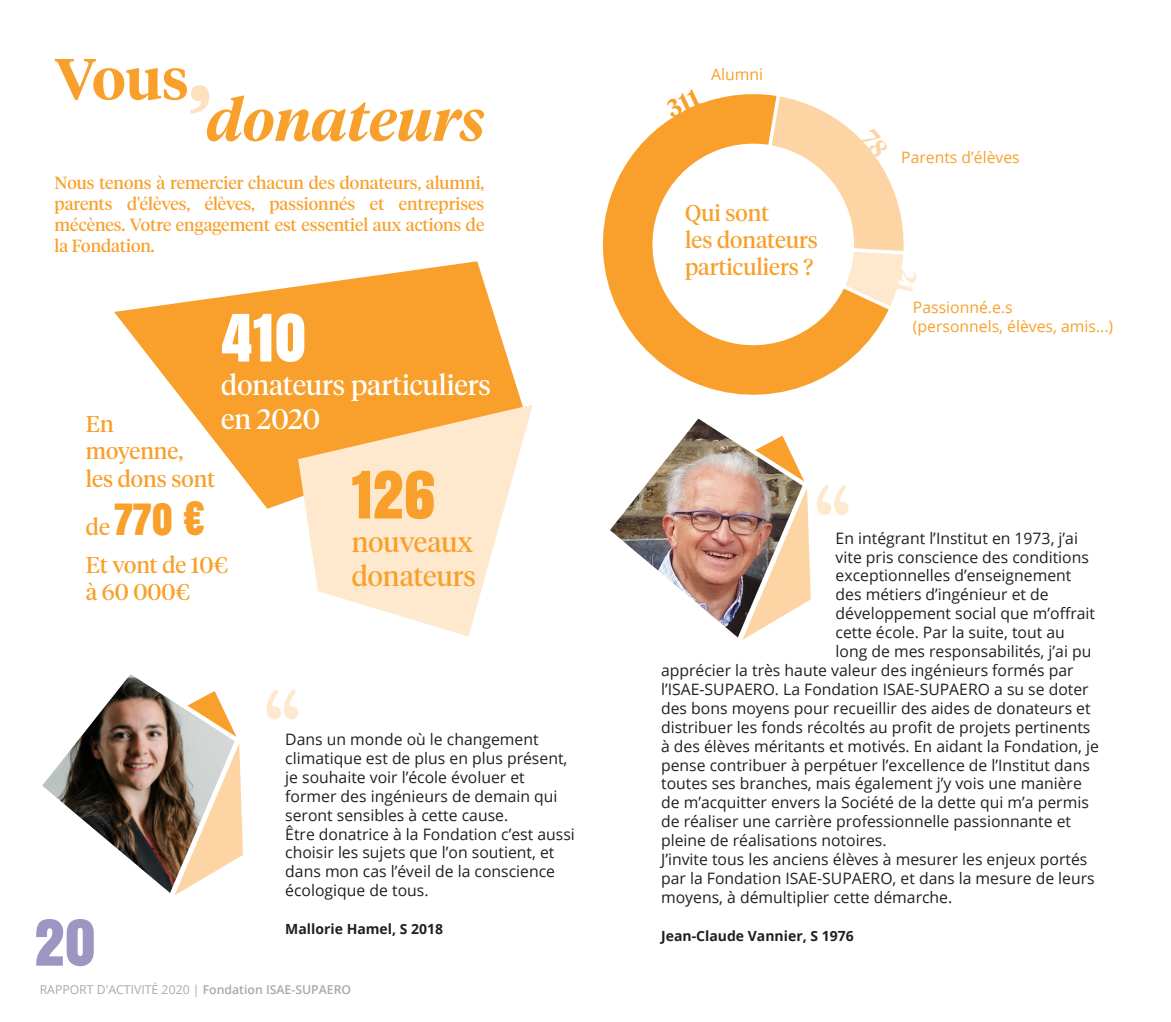
<style>
.page{position:relative;width:1171px;height:1022px;background:#fff}
.page>*{position:absolute;margin:0;border:0;box-sizing:border-box;transform-origin:0 0}
.t1{font:61.25px "Anton";color:#fff}
.t2{font:61.25px "Anton";color:#f8a02b}
.t3{font:59.5px "Anton";color:#9b96c2}
.t4{font:italic 600 57.75px "Tiempos Headline";color:#f8a02b}
.t5{font:600 57.75px "Tiempos Headline";color:#f8a02b}
.t6{font:40.25px "Anton";color:#f8a02b}
.t7{font:28px "Tiempos Headline";color:#fff}
.t8{font:28px "Tiempos Headline";color:#f8a02b}
.t9{font:22.75px/27.3px "Tiempos Headline";color:#f8a02b}
.t10{font:17.5px/21px "Tiempos Headline";color:#f8a02b;text-align:justify}
.t11{font:15.75px/18.9px "Open Sans";color:#231f20}
.t12{font:15.75px "Open Sans";color:#f8a02b}
.t13{font:700 14px "Open Sans";color:#231f20}
.t14{font:12.25px "Open Sans";color:#a8a9ad}
.s1{font-size:99.75px;color:#fdd5a4}
.s2{font-family:"Tiempos Headline";font-size:22.75px}
.s3{font-weight:600}
</style>
<div class="page">
<svg style="left:266px;top:690px;width:32px;height:29px"></svg>
<svg style="left:817px;top:485px;width:31px;height:30px"></svg>
<svg style="left:602px;top:94px;width:286px;height:301px"></svg>
<img style="left:610px;top:419px;width:192px;height:218px">
<img style="left:742px;top:488px;width:69px;height:152px">
<svg style="left:755px;top:436px;width:49px;height:45px"></svg>
<svg style="left:114px;top:261px;width:409px;height:248px;fill:#f8a02b"></svg>
<svg style="left:298px;top:405px;width:235px;height:232px;fill:#fee9cf"></svg>
<img style="left:42px;top:674px;width:193px;height:219px">
<svg style="left:174px;top:743px;width:69px;height:152px"></svg>
<svg style="left:187px;top:691px;width:49px;height:46px"></svg>
<svg style="left:772px;top:96px;width:132px;height:210px"></svg>
<svg style="left:664px;top:94px;width:37px;height:24px"></svg>
<p class="t5" style="left:55px;top:39px;width:159px">Vous<span class="s1">,</span></p>
<p class="t4" style="left:206px;top:81px;width:280px">donateurs</p>
<p class="t10" style="left:55px;top:171px;width:431px">Nous tenons à remercier chacun des donateurs, alumni, parents d'élèves, élèves, passionnés et entreprises mécènes. Votre engagement est essentiel aux actions de la Fondation.</p>
<p class="t1" style="left:221px;top:289px;width:87px">410</p>
<p class="t7" style="left:221px;top:366px;width:271px">donateurs particuliers</p>
<p class="t7" style="left:221px;top:400px;width:100px">en 2020</p>
<p class="t9" style="left:86px;top:409px;width:99px">En moyenne,</p>
<p class="t9" style="left:86px;top:464px;width:131px">les dons sont</p>
<p class="t6" style="left:86px;top:488px;width:120px"><span class="s2">de</span> 770 €</p>
<p class="t9" style="left:86px;top:550px;width:144px">Et vont de 10€</p>
<p class="t9" style="left:86px;top:577px;width:106px">à 60 000€</p>
<p class="t2" style="left:352px;top:446px;width:85px">126</p>
<p class="t8" style="left:352px;top:523px;width:123px">nouveaux</p>
<p class="t8" style="left:352px;top:557px;width:126px">donateurs</p>
<h2 class="t3" style="left:35px;top:896px;width:63px">20</h2>
<p class="t11" style="left:285px;top:729px;width:291px">Dans un monde où le changement climatique est de plus en plus présent, je souhaite voir l’école évoluer et former des ingénieurs de demain qui seront sensibles à cette cause.<br>Être donatrice à la Fondation c’est aussi choisir les sujets que l’on soutient, et dans mon cas l’éveil de la conscience écologique de tous.</p>
<p class="t13" style="left:285px;top:919px;width:159px">Mallorie Hamel, S 2018</p>
<p class="t14" style="left:40px;top:981px;width:313px">RAPPORT D'ACTIVITÉ 2020 | <span class="s3">Fondation ISAE-SUPAERO</span></p>
<p class="t12" style="left:711px;top:63px;width:53px">Alumni</p>
<p class="t9" style="left:685px;top:198px;width:86px">Qui sont</p>
<p class="t9" style="left:685px;top:225px;width:134px">les donateurs</p>
<p class="t9" style="left:685px;top:252px;width:130px">particuliers ?</p>
<p class="t12" style="left:901px;top:147px;width:120px">Parents d’élèves</p>
<p class="t12" style="left:913px;top:297px;width:101px">Passionné.e.s</p>
<p class="t12" style="left:913px;top:316px;width:202px">(personnels, élèves, amis...)</p>
<p class="t11" style="left:835px;top:528px;width:244px">En intégrant l’Institut en 1973, j’ai</p>
<p class="t11" style="left:835px;top:547px;width:255px">vite pris conscience des conditions</p>
<p class="t11" style="left:835px;top:566px;width:237px">exceptionnelles d’enseignement</p>
<p class="t11" style="left:835px;top:585px;width:215px">des métiers d’ingénieur et de</p>
<p class="t11" style="left:835px;top:604px;width:261px">développement social que m’offrait</p>
<p class="t11" style="left:835px;top:623px;width:231px">cette école. Par la suite, tout au</p>
<p class="t11" style="left:835px;top:641px;width:257px">long de mes responsabilités, j’ai pu</p>
<p class="t11" style="left:661px;top:660px;width:414px">apprécier la très haute valeur des ingénieurs formés par</p>
<p class="t11" style="left:661px;top:679px;width:429px">l’ISAE-SUPAERO. La Fondation ISAE-SUPAERO a su se doter</p>
<p class="t11" style="left:661px;top:698px;width:431px">des bons moyens pour recueillir des aides de donateurs et</p>
<p class="t11" style="left:661px;top:717px;width:431px">distribuer les fonds récoltés au profit de projets pertinents</p>
<p class="t11" style="left:661px;top:736px;width:439px">à des élèves méritants et motivés. En aidant la Fondation, je</p>
<p class="t11" style="left:661px;top:755px;width:430px">pense contribuer à perpétuer l’excellence de l’Institut dans</p>
<p class="t11" style="left:661px;top:774px;width:422px">toutes ses branches, mais également j’y vois une manière</p>
<p class="t11" style="left:661px;top:793px;width:429px">de m’acquitter envers la Société de la dette qui m’a permis</p>
<p class="t11" style="left:661px;top:812px;width:411px">de réaliser une carrière professionnelle passionnante et</p>
<p class="t11" style="left:661px;top:830px;width:227px">pleine de réalisations notoires.</p>
<p class="t11" style="left:661px;top:849px;width:435px">J’invite tous les anciens élèves à mesurer les enjeux portés par la Fondation ISAE-SUPAERO, et dans la mesure de leurs moyens, à démultiplier cette démarche.</p>
<p class="t13" style="left:661px;top:926px;width:194px">Jean-Claude Vannier, S 1976</p>
</div>
